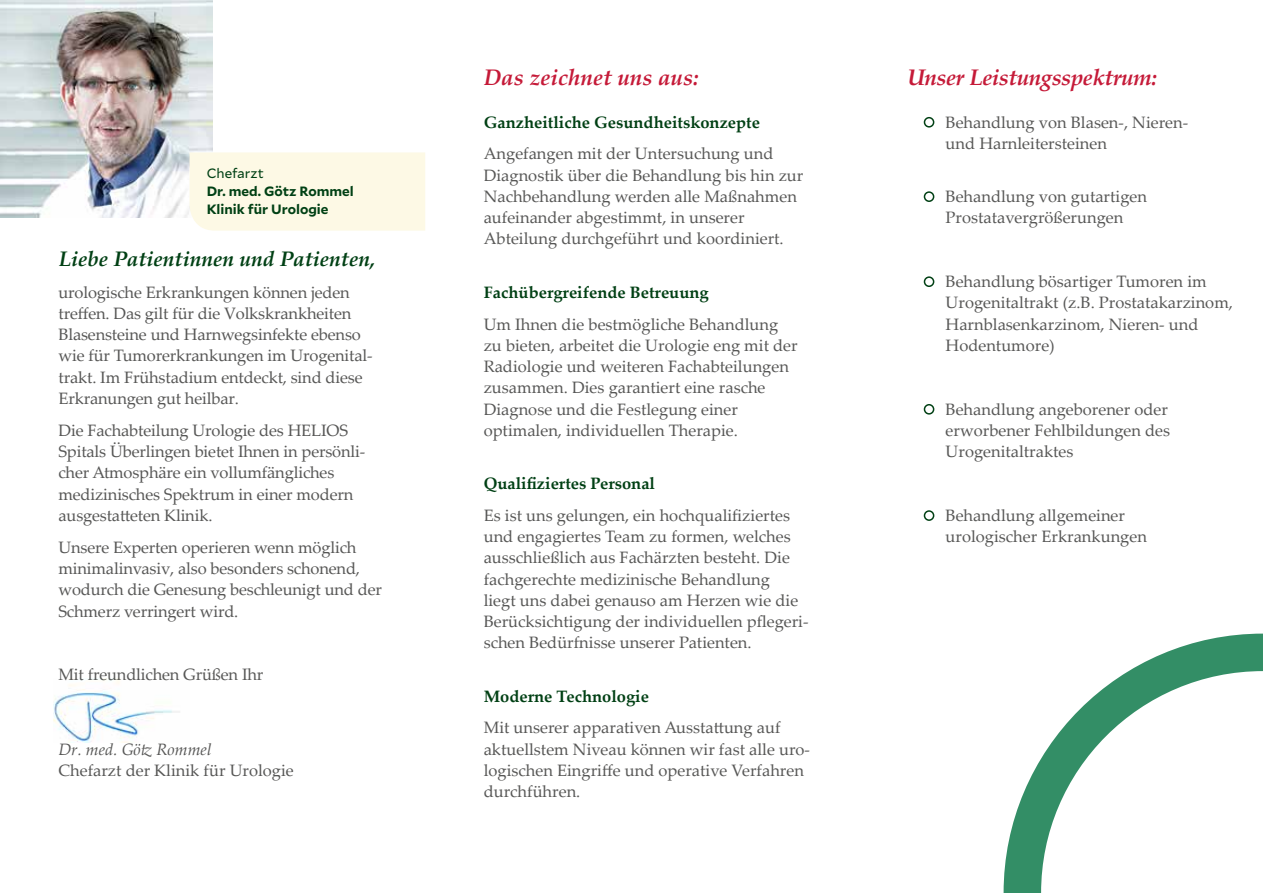
<style>
.page{position:relative;width:1263px;height:893px;background:#fff}
.page>*{position:absolute;margin:0;border:0;box-sizing:border-box;transform-origin:0 0}
.t1{font:italic 700 22.5px "Palatino Linotype";letter-spacing:-.02em;color:#c51a38}
.t2{font:italic 700 22.5px "Palatino Linotype";color:#c51a38}
.t3{font:italic 700 21px "Palatino Linotype";color:#004014}
.t4{font:16.5px/21.3px "Palatino Linotype";color:#575756}
.t5{font:700 16.5px "Palatino Linotype";color:#004014}
.t6{font:italic 16.5px "Palatino Linotype";color:#575756}
.t7{font:700 13.5px/18px "Mallory";color:#004014}
.t8{font:13.5px "Mallory";color:#004014}
</style>
<div class="page">
<img style="left:0;top:0;width:213px;height:218px">
<div style="left:190px;top:152px;width:235px;height:79px;background:#fdf9e5"></div>
<img style="left:53px;top:678px;width:127px;height:64px">
<svg style="left:1003px;top:634px;width:260px;height:259px"></svg>
<div style="left:924px;top:117px;width:10px;height:11px;border:2px solid #004014;border-radius:50%"></div>
<div style="left:924px;top:191px;width:10px;height:11px;border:2px solid #004014;border-radius:50%"></div>
<div style="left:924px;top:276px;width:10px;height:11px;border:2px solid #004014;border-radius:50%"></div>
<div style="left:924px;top:404px;width:10px;height:11px;border:2px solid #004014;border-radius:50%"></div>
<div style="left:924px;top:510px;width:10px;height:11px;border:2px solid #004014;border-radius:50%"></div>
<p class="t8" style="left:207px;top:163px;width:58px">Chefarzt</p>
<p class="t7" style="left:207px;top:181px;width:149px">Dr. med. Götz Rommel<br>Klinik für Urologie</p>
<p class="t3" style="left:58px;top:244px;width:318px">Liebe Patientinnen und Patienten,</p>
<p class="t4" style="left:58px;top:281px;width:316px">urologische Erkrankungen können jeden treffen. Das gilt für die Volkskrankheiten Blasensteine und Harnwegsinfekte ebenso wie für Tumorerkrankungen im Urogenital&shy;trakt. Im Frühstadium entdeckt, sind diese Erkranungen gut heilbar.</p>
<p class="t4" style="left:58px;top:419px;width:308px">Die Fachabteilung Urologie des HELIOS Spitals Überlingen bietet Ihnen in persönli&shy;cher Atmosphäre ein vollumfängliches medizinisches Spektrum in einer modern ausgestatteten Klinik.</p>
<p class="t4" style="left:58px;top:536px;width:325px">Unsere Experten operieren wenn möglich minimalinvasiv, also besonders schonend, wodurch die Genesung beschleunigt und der Schmerz verringert wird.</p>
<p class="t4" style="left:58px;top:663px;width:206px">Mit freundlichen Grüßen Ihr</p>
<p class="t6" style="left:58px;top:737px;width:155px">Dr. med. Götz Rommel</p>
<p class="t4" style="left:58px;top:759px;width:237px">Chefarzt der Klinik für Urologie</p>
<h1 class="t2" style="left:484px;top:61px;width:217px">Das zeichnet uns aus:</h1>
<p class="t5" style="left:484px;top:110px;width:278px">Ganzheitliche Gesundheitskonzepte</p>
<p class="t4" style="left:484px;top:143px;width:321px">Angefangen mit der Untersuchung und Diagnostik über die Behandlung bis hin zur Nachbehandlung werden alle Maßnahmen aufeinander abgestimmt, in unserer Abteilung durchgeführt und koordiniert.</p>
<p class="t5" style="left:484px;top:280px;width:226px">Fachübergreifende Betreuung</p>
<p class="t4" style="left:484px;top:313px;width:315px">Um Ihnen die bestmögliche Behandlung zu bieten, arbeitet die Urologie eng mit der Radiologie und weiteren Fachabteilungen zusammen. Dies garantiert eine rasche Diagnose und die Festlegung einer optimalen, individuellen Therapie.</p>
<p class="t5" style="left:484px;top:472px;width:173px">Qualifiziertes Personal</p>
<p class="t4" style="left:484px;top:504px;width:326px">Es ist uns gelungen, ein hochqualifiziertes und engagiertes Team zu formen, welches ausschließlich aus Fachärzten besteht. Die fachgerechte medizinische Behandlung<br>liegt uns dabei genauso am Herzen wie die Berücksichtigung der individuellen pflegeri&shy;schen Bedürfnisse unserer Patienten.</p>
<p class="t5" style="left:484px;top:684px;width:167px">Moderne Technologie</p>
<p class="t4" style="left:484px;top:716px;width:328px">Mit unserer apparativen Ausstattung auf aktuellstem Niveau können wir fast alle uro&shy;logischen Eingriffe und operative Verfahren durchführen.</p>
<h1 class="t1" style="left:907px;top:61px;width:251px">Unser Leistungsspektrum:</h1>
<p class="t4" style="left:946px;top:111px;width:244px">Behandlung von Blasen-, Nieren&shy;und Harnleitersteinen</p>
<p class="t4" style="left:946px;top:185px;width:203px">Behandlung von gutartigen<br>Prostatavergrößerungen</p>
<p class="t4" style="left:946px;top:270px;width:289px">Behandlung bösartiger Tumoren im<br>Urogenitaltrakt (z.B. Prostatakarzinom,<br>Harnblasenkarzinom, Nieren- und<br>Hodentumore)</p>
<p class="t4" style="left:946px;top:398px;width:226px">Behandlung angeborener oder erworbener Fehlbildungen des<br>Urogenitaltraktes</p>
<p class="t4" style="left:946px;top:504px;width:203px">Behandlung allgemeiner urologischer Erkrankungen</p>
</div>
